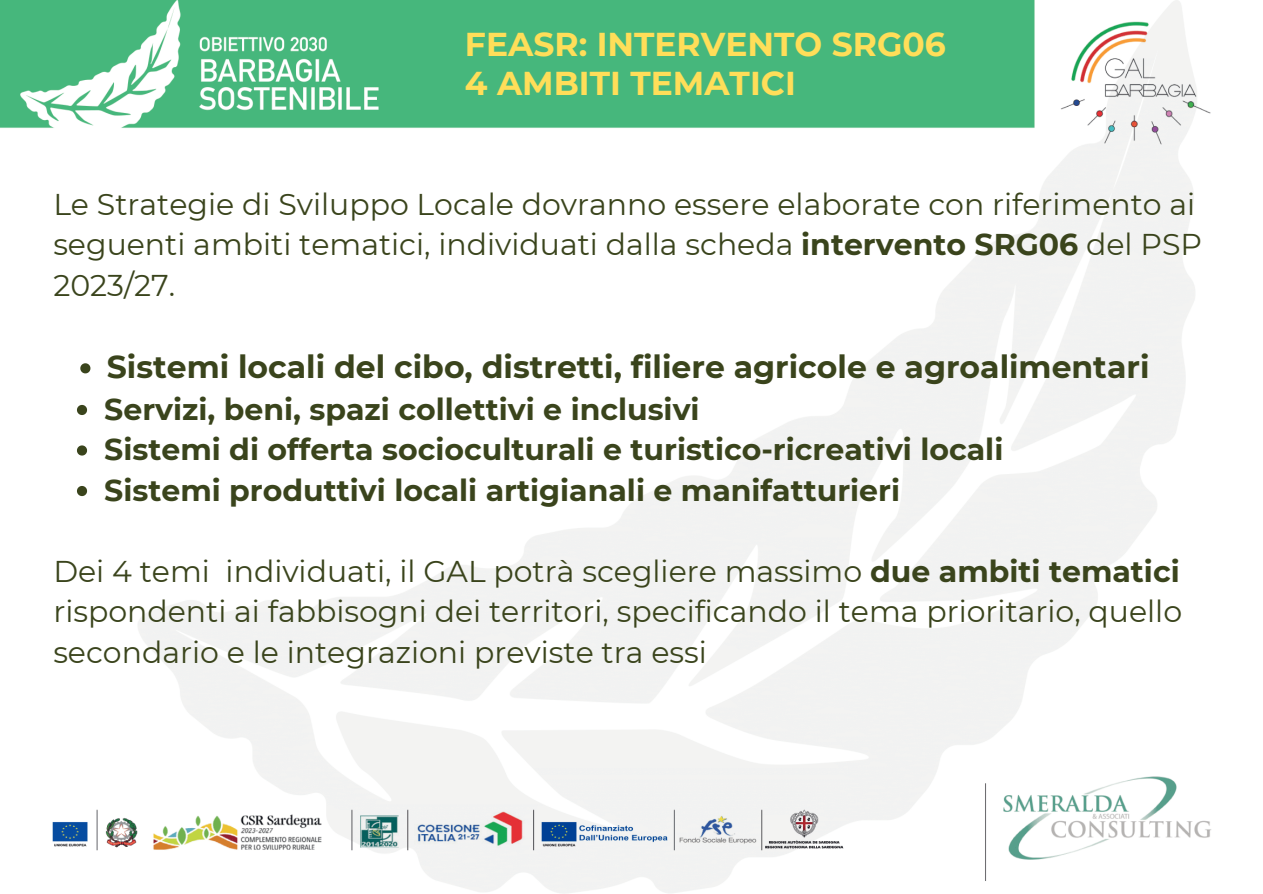
<style>
.page{position:relative;width:1263px;height:894px;background:#fff}
.page>*{position:absolute;margin:0;border:0;box-sizing:border-box;transform-origin:0 0}
.t1{font:700 33px "Montserrat";color:#ffde59}
.t2{font:700 31.5px "Montserrat";color:#3a441c}
.t3{font:30px/40.5px "Montserrat";color:#3a441c}
.t4{font:700 30px "Montserrat";color:#3a441c}
.s1{font-weight:700}
</style>
<div class="page">
<img style="left:0;top:0;width:1211px;height:893px">
<svg style="left:80px;top:363px;width:10px;height:10px"></svg>
<svg style="left:77px;top:405px;width:10px;height:10px"></svg>
<svg style="left:77px;top:445px;width:10px;height:10px"></svg>
<svg style="left:77px;top:486px;width:10px;height:10px"></svg>
<p class="t1" style="left:465px;top:25px;width:482px">FEASR: INTERVENTO SRG06</p>
<p class="t1" style="left:465px;top:63px;width:332px">4 AMBITI TEMATICI</p>
<p class="t3" style="left:53px;top:184px;width:1150px">Le Strategie di Sviluppo Locale dovranno essere elaborate con riferimento ai seguenti ambiti tematici, individuati dalla scheda <span class="s1">intervento SRG06</span> del PSP<br>2023/27.</p>
<p class="t2" style="left:107px;top:347px;width:1044px">Sistemi locali del cibo, distretti, filiere agricole e agroalimentari</p>
<p class="t4" style="left:104px;top:390px;width:597px">Servizi, beni, spazi collettivi e inclusivi</p>
<p class="t4" style="left:104px;top:431px;width:900px">Sistemi di offerta socioculturali e turistico-ricreativi locali</p>
<p class="t4" style="left:104px;top:471px;width:797px">Sistemi produttivi locali artigianali e manifatturieri</p>
<p class="t3" style="left:53px;top:550px;width:1130px;text-align:justify">Dei 4 temi individuati, il GAL potrà scegliere massimo <span class="s1">due ambiti tematici </span>rispondenti ai fabbisogni dei territori, specificando il tema prioritario, quello secondario e le integrazioni previste tra essi</p>
</div>
